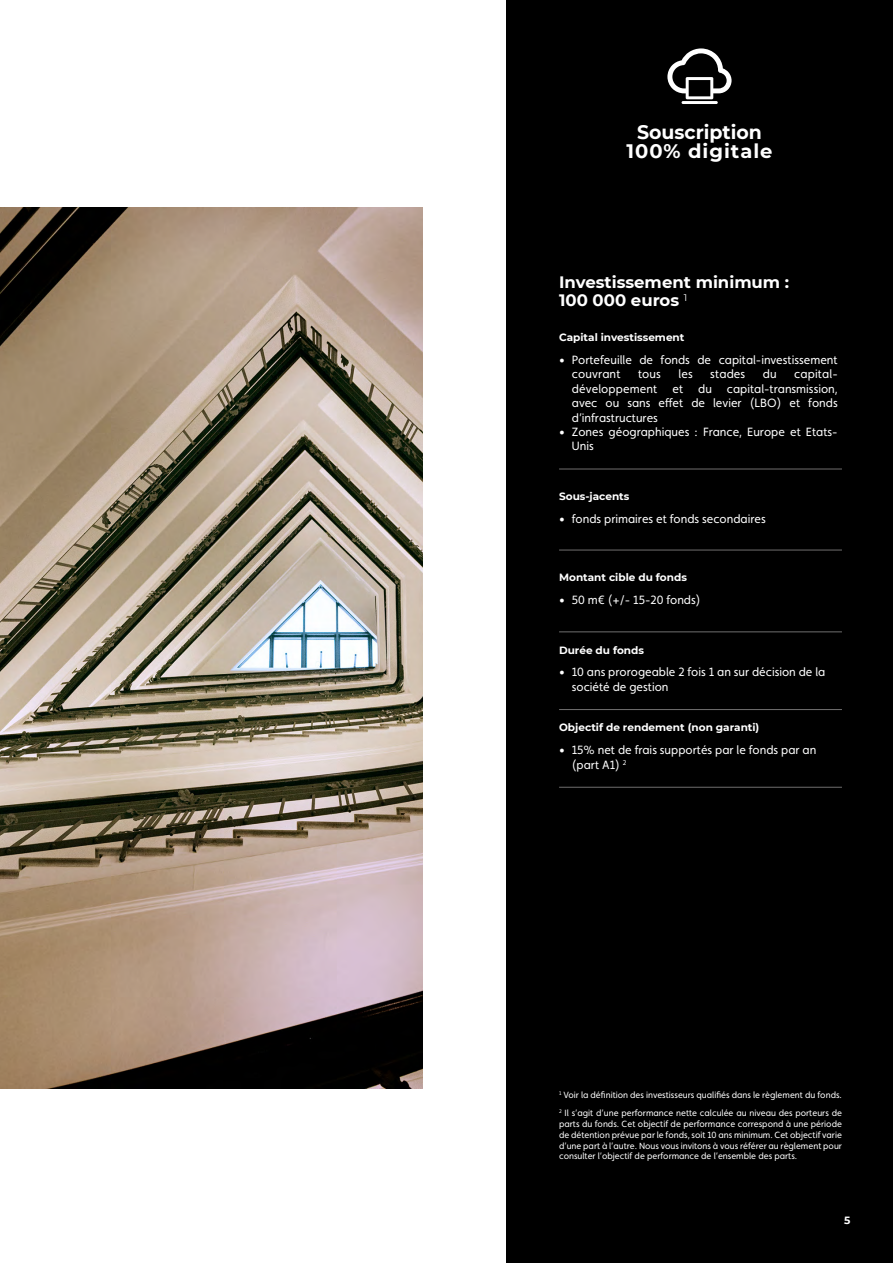
<style>
.page{position:relative;width:893px;height:1263px;background:#fff}
.page>*{position:absolute;margin:0;border:0;box-sizing:border-box;transform-origin:0 0}
.t1{font:700 19.5px/19.5px "Montserrat";color:#fff;text-align:center}
.t2{font:700 16.5px/18px "Montserrat";color:#fff}
.t3{font:12px/14.4px "Faricy New";color:#fff}
.t4{font:700 10.5px "Montserrat";color:#fff}
.t5{font:9px/10.8px "Faricy New";color:#fff}
</style>
<div class="page">
<div style="left:506px;top:208px;width:387px;height:1055px;background:#000"></div>
<div style="left:506px;top:0;width:387px;height:207px;background:#000"></div>
<hr style="left:559px;top:469px;width:283px;height:1px;background:#706f6f">
<hr style="left:559px;top:550px;width:283px;height:1px;background:#706f6f">
<hr style="left:559px;top:631px;width:283px;height:1px;background:#706f6f">
<hr style="left:559px;top:709px;width:283px;height:1px;background:#706f6f">
<hr style="left:559px;top:787px;width:283px;height:1px;background:#706f6f">
<svg style="left:667px;top:48px;width:65px;height:56px"></svg>
<img style="left:0;top:208px;width:423px;height:880px">
<h1 class="t1" style="left:626px;top:121px;width:148px">Souscription<br>100% digitale</h1>
<h2 class="t2" style="left:559px;top:272px;width:232px">Investissement minimum :<br>100 000 euros <sup>1</sup></h2>
<p class="t4" style="left:559px;top:330px;width:127px">Capital investissement</p>
<p class="t3" style="left:572px;top:353px;width:267px;text-indent:-13px">• Portefeuille de fonds de capital-investissement couvrant</p>
<p class="t3" style="left:638px;top:367px;width:25px">tous</p>
<p class="t3" style="left:678px;top:367px;width:16px">les</p>
<p class="t3" style="left:710px;top:367px;width:37px">stades</p>
<p class="t3" style="left:763px;top:367px;width:15px">du</p>
<p class="t3" style="left:794px;top:367px;width:45px">capital-</p>
<p class="t3" style="left:572px;top:381px;width:87px">développement</p>
<p class="t3" style="left:572px;top:381px;width:267px;text-align:justify;text-indent:101px">et du capital-transmission, avec ou sans effet de levier (LBO) et fonds d’infrastructures</p>
<p class="t3" style="left:572px;top:425px;width:267px;text-indent:-13px">• Zones géographiques : France, Europe et Etats-<br>Unis</p>
<p class="t4" style="left:559px;top:488px;width:72px">Sous-jacents</p>
<p class="t3" style="left:559px;top:511px;width:208px">• fonds primaires et fonds secondaires</p>
<p class="t4" style="left:559px;top:570px;width:129px">Montant cible du fonds</p>
<p class="t3" style="left:559px;top:592px;width:143px">• 50 m€ (+/- 15-20 fonds)</p>
<p class="t4" style="left:559px;top:642px;width:87px">Durée du fonds</p>
<p class="t3" style="left:572px;top:665px;width:255px;text-indent:-13px">• 10 ans prorogeable 2 fois 1 an sur décision de la société de gestion</p>
<p class="t4" style="left:559px;top:720px;width:202px">Objectif de rendement (non garanti)</p>
<p class="t3" style="left:572px;top:743px;width:246px;text-indent:-13px">• 15% net de frais supportés par le fonds par an (part A1) <sup>2</sup></p>
<p class="t5" style="left:559px;top:1086px;width:284px;line-height:18px"><sup>1</sup> Voir la définition des investisseurs qualifiés dans le règlement du fonds.<br><sup>2</sup> Il s’agit d’une performance nette calculée au niveau des porteurs de</p>
<p class="t5" style="left:559px;top:1118px;width:284px;text-align:justify">parts du fonds. Cet objectif de performance correspond à une période de détention prévue par le fonds, soit 10 ans minimum. Cet objectif varie d’une part à l’autre. Nous vous invitons à vous référer au règlement pour consulter l’objectif de performance de l’ensemble des parts.</p>
<p class="t4" style="left:844px;top:1213px;width:8px">5</p>
</div>
